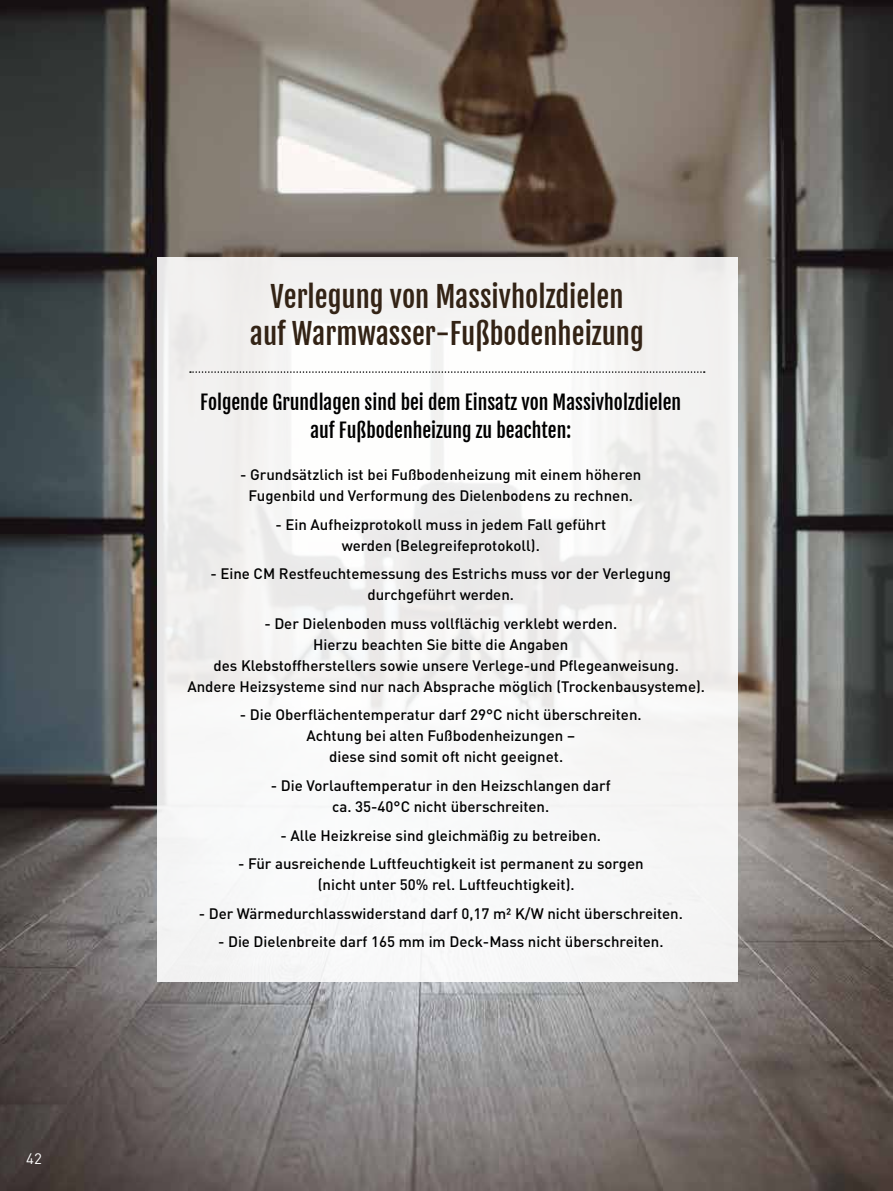
<style>
.page{position:relative;width:893px;height:1191px;background:#fff}
.page>*{position:absolute;margin:0;border:0;box-sizing:border-box;transform-origin:0 0}
.t1{font:28.5px/37.5px "Fjalla One";color:#332315;text-align:center}
.t2{font:19.5px/28.5px "Fjalla One";color:#000;text-align:center}
.t3{font:500 15px/21px "DIN Pro";color:#000;text-align:center}
.t4{font:15px "DIN Pro";color:#fff}
</style>
<div class="page">
<img style="left:0;top:0;width:893px;height:1191px">
<div style="left:157px;top:257px;width:580px;height:724px;background:linear-gradient(to right,#f5f5f5,#f4f4f3)"></div>
<svg style="left:190px;top:371px;width:515px;height:2px"></svg>
<p class="t4" style="left:26px;top:1148px;width:17px">42</p>
<h1 class="t1" style="left:250px;top:278px;width:395px">Verlegung von Massivholzdielen auf Warmwasser-Fußbodenheizung</h1>
<h2 class="t2" style="left:200px;top:388px;width:482px">Folgende Grundlagen sind bei dem Einsatz von Massivholzdielen auf Fußbodenheizung zu beachten:</h2>
<p class="t3" style="left:240px;top:464px;width:403px">- Grundsätzlich ist bei Fußbodenheizung mit einem höheren<br>Fugenbild und Verformung des Dielenbodens zu rechnen.</p>
<p class="t3" style="left:275px;top:513px;width:332px">- Ein Aufheizprotokoll muss in jedem Fall geführt werden (Belegreifeprotokoll).</p>
<p class="t3" style="left:210px;top:563px;width:462px">- Eine CM Restfeuchtemessung des Estrichs muss vor der Verlegung durchgeführt werden.</p>
<p class="t3" style="left:264px;top:612px;width:354px">- Der Dielenboden muss vollflächig verklebt werden.</p>
<p class="t3" style="left:313px;top:633px;width:257px">Hierzu beachten Sie bitte die Angaben</p>
<p class="t3" style="left:214px;top:654px;width:467px">des Klebstoffherstellers sowie unsere Verlege-und Pflegeanweisung.</p>
<p class="t3" style="left:187px;top:675px;width:519px">Andere Heizsysteme sind nur nach Absprache möglich (Trockenbausysteme).</p>
<p class="t3" style="left:240px;top:704px;width:403px">- Die Oberflächentemperatur darf 29°C nicht überschreiten.</p>
<p class="t3" style="left:306px;top:725px;width:270px">Achtung bei alten Fußbodenheizungen –</p>
<p class="t3" style="left:329px;top:746px;width:235px">diese sind somit oft nicht geeignet.</p>
<p class="t3" style="left:271px;top:774px;width:341px">- Die Vorlauftemperatur in den Heizschlangen darf ca. 35-40°C nicht überschreiten.</p>
<p class="t3" style="left:281px;top:824px;width:322px">- Alle Heizkreise sind gleichmäßig zu betreiben.</p>
<p class="t3" style="left:318px;top:852px;width:327px;text-align:left;text-indent:-80px">- Für ausreichende Luftfeuchtigkeit ist permanent zu sorgen (nicht unter 50% rel. Luftfeuchtigkeit).</p>
<p class="t3" style="left:199px;top:902px;width:486px">- Der Wärmedurchlasswiderstand darf 0,17 m² K/W nicht überschreiten.</p>
<p class="t3" style="left:218px;top:930px;width:447px">- Die Dielenbreite darf 165 mm im Deck-Mass nicht überschreiten.</p>
</div>
